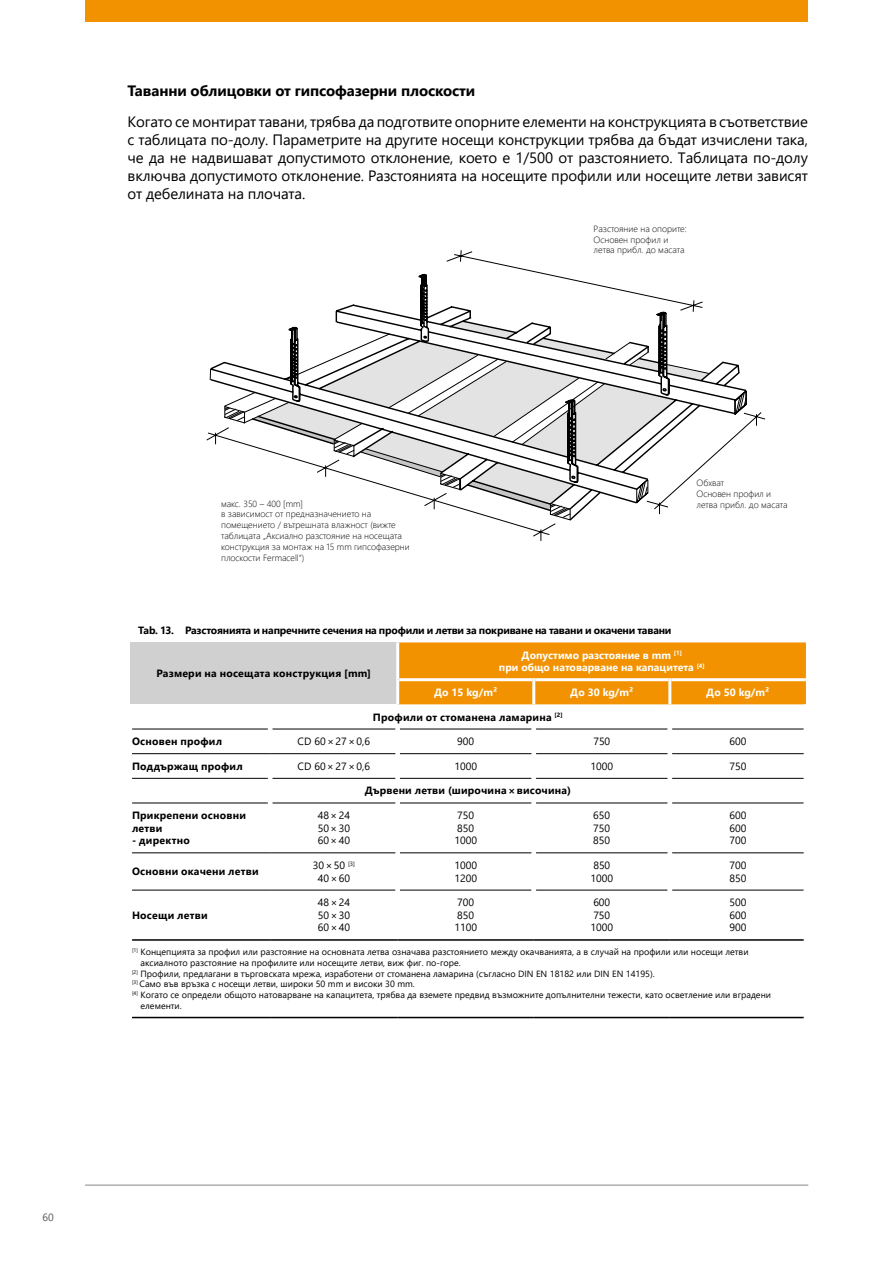
<style>
.page{position:relative;width:893px;height:1263px;background:#fff}
.page>*{position:absolute;margin:0;border:0;box-sizing:border-box;transform-origin:0 0}
.t1{font:15px/18px "Segoe UI";letter-spacing:-.01em;color:#000;text-align:justify}
.t2{font:700 15px "Segoe UI";letter-spacing:-.01em;color:#000}
.t3{font:700 10.5px/12.6px "Segoe UI";letter-spacing:.02em;color:#000}
.t4{font:10.5px/12.6px "Segoe UI";color:#000}
.t5{font:700 10.5px "Segoe UI";letter-spacing:-.02em;color:#000}
.t6{font:700 10.5px/12.6px "Segoe UI";color:#fff;text-align:center}
.t7{font:10.5px "Segoe UI";color:#575756}
.t8{font:9px "Segoe UI";color:#000}
.t9{font:300 9px/10.8px "Segoe UI";color:#000}
</style>
<div class="page">
<div style="left:85px;top:0;width:723px;height:21px;background:#f39200"></div>
<hr style="left:85px;top:1185px;width:723px;height:1px;background:#878786">
<svg style="left:215px;top:250px;width:542px;height:291px"></svg>
<div style="left:130px;top:642px;width:268px;height:62px;background:#d0d0d0"></div>
<div style="left:399px;top:642px;width:407px;height:62px;background:#f39200"></div>
<svg style="left:132px;top:1016px;width:672px;height:1px"></svg>
<hr style="left:132px;top:729px;width:136px;height:1px;background:#000">
<hr style="left:132px;top:778px;width:136px;height:1px;background:#000">
<hr style="left:272px;top:778px;width:123px;height:1px;background:#000">
<hr style="left:400px;top:778px;width:131px;height:1px;background:#000">
<hr style="left:536px;top:778px;width:132px;height:1px;background:#000">
<hr style="left:672px;top:778px;width:132px;height:1px;background:#000">
<hr style="left:132px;top:803px;width:136px;height:1px;background:#000">
<hr style="left:272px;top:729px;width:123px;height:1px;background:#000">
<hr style="left:400px;top:729px;width:131px;height:1px;background:#000">
<hr style="left:536px;top:729px;width:132px;height:1px;background:#000">
<hr style="left:672px;top:729px;width:132px;height:1px;background:#000">
<hr style="left:272px;top:803px;width:123px;height:1px;background:#000">
<hr style="left:400px;top:803px;width:131px;height:1px;background:#000">
<hr style="left:536px;top:803px;width:132px;height:1px;background:#000">
<hr style="left:672px;top:803px;width:132px;height:1px;background:#000">
<hr style="left:132px;top:890px;width:138px;height:1px;background:#000">
<hr style="left:270px;top:890px;width:125px;height:1px;background:#000">
<hr style="left:400px;top:890px;width:131px;height:1px;background:#000">
<hr style="left:536px;top:890px;width:132px;height:1px;background:#000">
<hr style="left:672px;top:890px;width:132px;height:1px;background:#000">
<hr style="left:132px;top:939px;width:138px;height:2px;background:#000">
<hr style="left:132px;top:753px;width:138px;height:1px;background:#000">
<hr style="left:270px;top:753px;width:125px;height:1px;background:#000">
<hr style="left:400px;top:753px;width:131px;height:1px;background:#000">
<hr style="left:536px;top:753px;width:132px;height:1px;background:#000">
<hr style="left:672px;top:753px;width:132px;height:1px;background:#000">
<hr style="left:132px;top:852px;width:138px;height:1px;background:#000">
<hr style="left:270px;top:852px;width:125px;height:1px;background:#000">
<hr style="left:400px;top:852px;width:131px;height:1px;background:#000">
<hr style="left:536px;top:852px;width:132px;height:1px;background:#000">
<hr style="left:672px;top:852px;width:132px;height:1px;background:#000">
<hr style="left:270px;top:939px;width:128px;height:2px;background:#000">
<hr style="left:398px;top:939px;width:136px;height:2px;background:#000">
<hr style="left:534px;top:939px;width:136px;height:2px;background:#000">
<hr style="left:670px;top:939px;width:134px;height:2px;background:#000">
<hr style="left:132px;top:1017px;width:138px;height:1px;background:#000">
<hr style="left:270px;top:1017px;width:128px;height:1px;background:#000">
<hr style="left:398px;top:1017px;width:136px;height:1px;background:#000">
<hr style="left:534px;top:1017px;width:136px;height:1px;background:#000">
<hr style="left:670px;top:1017px;width:134px;height:1px;background:#000">
<hr style="left:396px;top:642px;width:3px;height:38px;background:#fff">
<hr style="left:399px;top:678px;width:133px;height:3px;background:#fff">
<hr style="left:396px;top:680px;width:3px;height:24px;background:#fff">
<hr style="left:535px;top:678px;width:133px;height:3px;background:#fff">
<hr style="left:532px;top:678px;width:3px;height:26px;background:#fff">
<hr style="left:671px;top:678px;width:135px;height:3px;background:#fff">
<hr style="left:668px;top:678px;width:3px;height:26px;background:#fff">
<h1 class="t2" style="left:128px;top:76px;width:349px">Таванни облицовки от гипсофазерни плоскости</h1>
<p class="t1" style="left:128px;top:111px;width:682px">Когато се монтират тавани, трябва да подготвите опорните елементи на конструкцията в съответствие с таблицата по-долу. Параметрите на другите носещи конструкции трябва да бъдат изчислени така, че да не надвишават допустимото отклонение, което е 1/500 от разстоянието. Таблицата по-долу включва допустимото отклонение. Разстоянията на носещите профили или носещите летви зависят от дебелината на плочата.</p>
<p class="t9" style="left:594px;top:222px;width:95px">Разстояние на опорите:<br>Основен профил и летва прибл. до масата</p>
<p class="t9" style="left:221px;top:497px;width:190px">макс. 350 – 400 [mm]<br>в зависимост от предназначението на помещението / вътрешната влажност (вижте таблицата „Аксиално разстояние на носещата конструкция за монтаж на 15 mm гипсофазерни плоскости Fermacell“)</p>
<p class="t9" style="left:696px;top:477px;width:93px">Обхват<br>Основен профил и летва прибл. до масата</p>
<p class="t5" style="left:138px;top:620px;width:535px">Tab. 13. Разстоянията и напречните сечения на профили и летви за покриване на тавани и окачени тавани</p>
<p class="t3" style="left:156px;top:666px;width:216px">Размери на носещата конструкция [mm]</p>
<p class="t6" style="left:499px;top:648px;width:207px">Допустимо разстояние в mm <sup>[1]<br></sup>при общо натоварване на капацитета <sup>[4]</sup></p>
<p class="t6" style="left:434px;top:685px;width:65px">До 15 kg/m²</p>
<p class="t6" style="left:570px;top:685px;width:65px">До 30 kg/m²</p>
<p class="t6" style="left:706px;top:685px;width:65px">До 50 kg/m²</p>
<p class="t3" style="left:373px;top:710px;width:191px">Профили от стоманена ламарина <sup>[2]</sup></p>
<p class="t3" style="left:132px;top:734px;width:91px">Основен профил</p>
<p class="t4" style="left:298px;top:734px;width:74px">CD 60 × 27 × 0,6</p>
<p class="t4" style="left:457px;top:734px;width:18px">900</p>
<p class="t4" style="left:593px;top:734px;width:18px">750</p>
<p class="t4" style="left:729px;top:736px;width:18px">600</p>
<p class="t3" style="left:132px;top:759px;width:112px">Поддържащ профил</p>
<p class="t4" style="left:298px;top:759px;width:74px">CD 60 × 27 × 0,6</p>
<p class="t4" style="left:454px;top:760px;width:24px">1000</p>
<p class="t4" style="left:590px;top:760px;width:24px">1000</p>
<p class="t4" style="left:729px;top:759px;width:18px">750</p>
<p class="t3" style="left:365px;top:784px;width:208px">Дървени летви (широчина × височина)</p>
<p class="t3" style="left:132px;top:808px;width:115px">Прикрепени основни летви</p>
<p class="t3" style="left:132px;top:833px;width:59px">- директно</p>
<p class="t4" style="left:318px;top:808px;width:34px;text-align:justify">48 × 24<br>50 × 30<br>60 × 40</p>
<p class="t4" style="left:454px;top:808px;width:24px">750<br>850<br>1000</p>
<p class="t4" style="left:593px;top:810px;width:18px;text-align:justify">650<br>750<br>850</p>
<p class="t4" style="left:729px;top:810px;width:18px;text-align:justify">600<br>600<br>700</p>
<p class="t3" style="left:132px;top:864px;width:128px">Основни окачени летви</p>
<p class="t4" style="left:313px;top:858px;width:44px;text-align:center">30 × 50 <sup>[3]<br></sup>40 × 60</p>
<p class="t4" style="left:454px;top:860px;width:24px">1000<br>1200</p>
<p class="t4" style="left:590px;top:860px;width:24px">850<br>1000</p>
<p class="t4" style="left:729px;top:858px;width:18px">700<br>850</p>
<p class="t3" style="left:132px;top:908px;width:77px">Носещи летви</p>
<p class="t4" style="left:318px;top:895px;width:34px;text-align:justify">48 × 24<br>50 × 30<br>60 × 40</p>
<p class="t4" style="left:454px;top:895px;width:24px">700<br>850<br>1100</p>
<p class="t4" style="left:590px;top:897px;width:24px">600<br>750<br>1000</p>
<p class="t4" style="left:729px;top:897px;width:18px;text-align:justify">500<br>600<br>900</p>
<p class="t8" style="left:132px;top:943px;width:618px"><sup>[1]</sup> Концепцията за профил или разстояние на основната летва означава разстоянието между окачванията, а в случай на профили или носещи летви</p>
<p class="t8" style="left:141px;top:954px;width:322px">аксиалното разстояние на профилите или носещите летви, виж фиг. по-горе.</p>
<p class="t8" style="left:132px;top:965px;width:524px"><sup>[2]</sup> Профили, предлагани в търговската мрежа, изработени от стоманена ламарина (съгласно DIN EN 18182 или DIN EN 14195).</p>
<p class="t8" style="left:132px;top:976px;width:284px"><sup>[3]</sup> Само във връзка с носещи летви, широки 50 mm и високи 30 mm.</p>
<p class="t8" style="left:132px;top:986px;width:640px"><sup>[4]</sup> Когато се определи общото натоварване на капацитета, трябва да вземете предвид възможните допълнителни тежести, като осветление или вградени</p>
<p class="t8" style="left:141px;top:997px;width:43px">елементи.</p>
<p class="t7" style="left:43px;top:1213px;width:13px">60</p>
</div>
